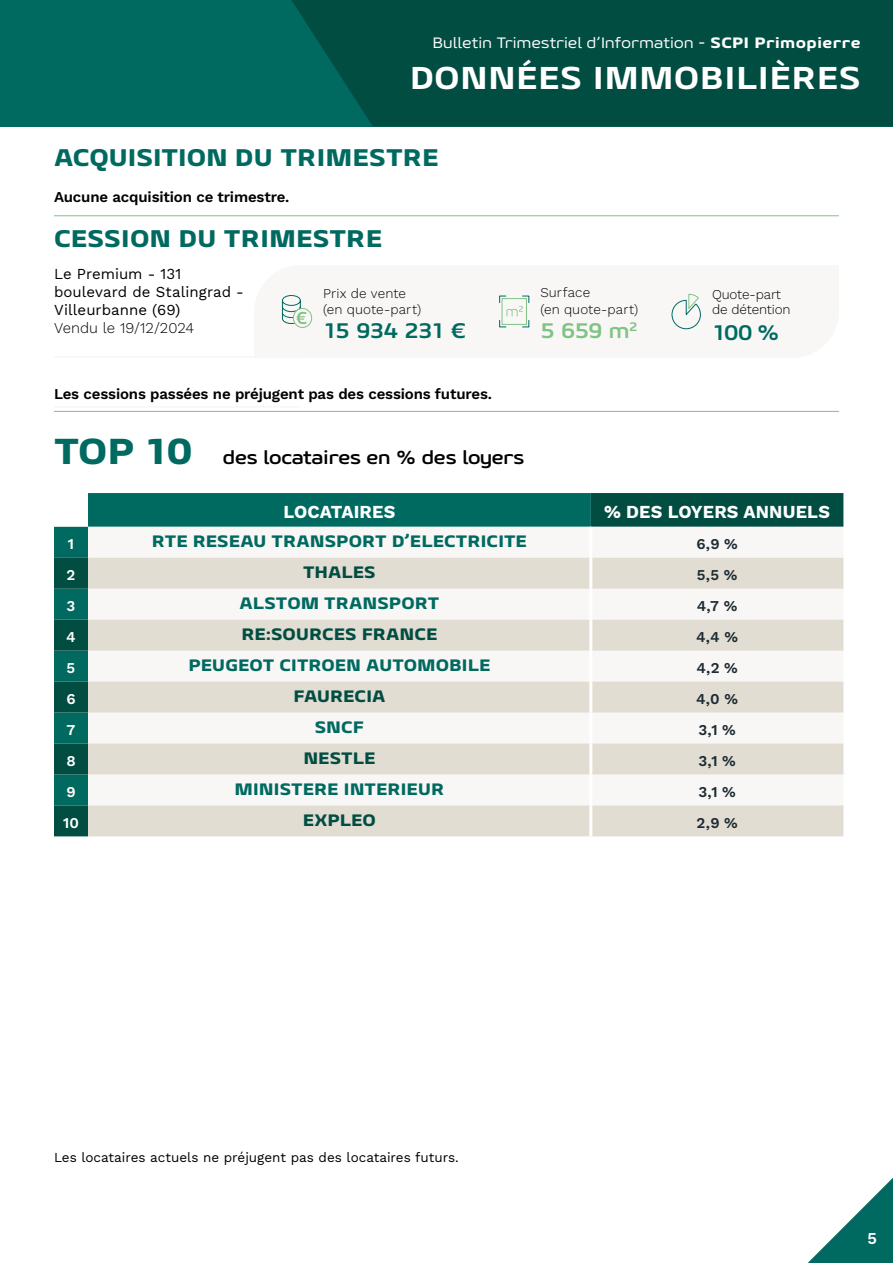
<style>
.page{position:relative;width:893px;height:1263px;background:#fff}
.page>*{position:absolute;margin:0;border:0;box-sizing:border-box;transform-origin:0 0}
.t1{font:800 31.5px "Geon Expanded";letter-spacing:.025em;color:#fff}
.t2{font:800 24px "Geon Expanded";color:#006a60}
.t3{font:700 21px "Geon Expanded";letter-spacing:-.035em;color:#006a60}
.t4{font:700 21px "Geon Expanded";color:#81c285}
.t5{font:700 18.9px "Geon Expanded";letter-spacing:-.01em;color:#000}
.t6{font:700 18px "Work Sans";letter-spacing:.005em;color:#fff}
.t7{font:800 16.5px "Geon Expanded";color:#006a60}
.t8{font:800 16.5px "Geon Expanded";color:#024d41}
.t9{font:600 15px "Work Sans";letter-spacing:-.01em;color:#000}
.t10{font:15px/18px "Work Sans";letter-spacing:.005em;color:#000}
.t11{font:15px "Geon Expanded";letter-spacing:.02em;color:#fff}
.t12{font:600 15px "Work Sans";color:#1d2b32}
.t13{font:300 15px "Work Sans";color:#000}
.t14{font:600 15px "Work Sans";color:#fff}
.t15{font:300 13.5px/16.2px "Work Sans";letter-spacing:.005em;color:#000}
.t16{font:13.5px "Work Sans";color:#000}
.s1{font-weight:800}
.s2{font-weight:800;font-size:36px;color:#006a60}
</style>
<div class="page">
<div style="left:0;top:0;width:893px;height:126px;background:#006a60"></div>
<div style="left:291px;top:0;width:602px;height:126px;background:#024d41"></div>
<hr style="left:54px;top:215px;width:785px;height:1px;background:#81c285">
<hr style="left:54px;top:411px;width:785px;height:1px;background:#81c285">
<hr style="left:54px;top:356px;width:246px;height:2px;background:#f8f7f5">
<svg style="left:499px;top:295px;width:31px;height:33px"></svg>
<svg style="left:293px;top:308px;width:19px;height:19px"></svg>
<div style="left:293px;top:308px;width:19px;height:20px;border:1px solid #81c285;border-radius:50%"></div>
<svg style="left:282px;top:295px;width:24px;height:29px"></svg>
<svg style="left:671px;top:293px;width:30px;height:36px"></svg>
<svg style="left:54px;top:493px;width:789px;height:343px;background:#0b655b"></svg>
<div style="left:88px;top:527px;width:755px;height:31px;background:#f8f7f5"></div>
<svg style="left:88px;top:558px;width:755px;height:278px;fill:#e2ddd3"></svg>
<hr style="left:589px;top:558px;width:3px;height:31px;background:#fff">
<hr style="left:589px;top:589px;width:3px;height:31px;background:#fff">
<hr style="left:589px;top:620px;width:3px;height:31px;background:#fff">
<hr style="left:589px;top:651px;width:3px;height:31px;background:#fff">
<hr style="left:589px;top:682px;width:3px;height:30px;background:#fff">
<hr style="left:589px;top:712px;width:3px;height:31px;background:#fff">
<hr style="left:589px;top:743px;width:3px;height:31px;background:#fff">
<hr style="left:589px;top:774px;width:3px;height:31px;background:#fff">
<hr style="left:589px;top:805px;width:3px;height:31px;background:#fff">
<hr style="left:589px;top:527px;width:3px;height:31px;background:#fff">
<hr style="left:54px;top:406px;width:246px;height:1px;background:#f8f7f5">
<svg style="left:807px;top:1177px;width:86px;height:86px"></svg>
<p class="t11" style="left:433px;top:33px;width:429px">Bulletin Trimestriel d’Information - <span class="s1">SCPI Primopierre</span></p>
<h1 class="t1" style="left:410px;top:57px;width:452px">DONNÉES IMMOBILIÈRES</h1>
<h2 class="t2" style="left:54px;top:142px;width:386px">ACQUISITION DU TRIMESTRE</h2>
<p class="t9" style="left:54px;top:185px;width:237px">Aucune acquisition ce trimestre.</p>
<h2 class="t2" style="left:54px;top:223px;width:330px">CESSION DU TRIMESTRE</h2>
<p class="t10" style="left:54px;top:264px;width:191px">Le Premium - 131 boulevard de Stalingrad -<br>Villeurbanne (69)</p>
<p class="t13" style="left:54px;top:317px;width:142px">Vendu le 19/12/2024</p>
<p class="t15" style="left:323px;top:285px;width:99px">Prix de vente (en quote-part)</p>
<p class="t3" style="left:323px;top:317px;width:144px">15 934 231 €</p>
<p class="t15" style="left:540px;top:284px;width:99px">Surface<br>(en quote-part)</p>
<p class="t4" style="left:540px;top:317px;width:99px">5 659 m<sup>2</sup></p>
<p class="t9" style="left:54px;top:383px;width:440px">Les cessions passées ne préjugent pas des cessions futures.</p>
<p class="t5" style="left:54px;top:445px;width:472px"><span class="s2">TOP 10</span> des locataires en % des loyers</p>
<p class="t15" style="left:712px;top:286px;width:80px;line-height:15px">Quote-part de détention</p>
<p class="t3" style="left:712px;top:319px;width:69px">100 %</p>
<p class="t6" style="left:283px;top:498px;width:113px">LOCATAIRES</p>
<p class="t6" style="left:604px;top:498px;width:227px">% DES LOYERS ANNUELS</p>
<p class="t14" style="left:68px;top:533px;width:8px">1</p>
<p class="t7" style="left:152px;top:531px;width:377px">RTE RESEAU TRANSPORT D’ELECTRICITE</p>
<p class="t12" style="left:696px;top:533px;width:43px">6,9 %</p>
<p class="t14" style="left:67px;top:564px;width:10px">2</p>
<p class="t8" style="left:303px;top:561px;width:74px">THALES</p>
<p class="t12" style="left:697px;top:564px;width:42px">5,5 %</p>
<p class="t14" style="left:67px;top:595px;width:10px">3</p>
<p class="t7" style="left:240px;top:592px;width:201px">ALSTOM TRANSPORT</p>
<p class="t12" style="left:697px;top:595px;width:42px">4,7 %</p>
<p class="t14" style="left:66px;top:626px;width:11px">4</p>
<p class="t8" style="left:241px;top:623px;width:197px">RE:SOURCES FRANCE</p>
<p class="t12" style="left:696px;top:626px;width:43px">4,4 %</p>
<p class="t14" style="left:67px;top:657px;width:10px">5</p>
<p class="t7" style="left:188px;top:654px;width:304px">PEUGEOT CITROEN AUTOMOBILE</p>
<p class="t12" style="left:696px;top:657px;width:43px">4,2 %</p>
<p class="t14" style="left:66px;top:687px;width:11px">6</p>
<p class="t8" style="left:293px;top:685px;width:94px">FAURECIA</p>
<p class="t12" style="left:696px;top:687px;width:43px">4,0 %</p>
<p class="t14" style="left:67px;top:718px;width:10px">7</p>
<p class="t7" style="left:315px;top:716px;width:51px">SNCF</p>
<p class="t12" style="left:698px;top:718px;width:39px">3,1 %</p>
<p class="t14" style="left:66px;top:749px;width:11px">8</p>
<p class="t8" style="left:303px;top:747px;width:74px">NESTLE</p>
<p class="t12" style="left:698px;top:749px;width:39px">3,1 %</p>
<p class="t14" style="left:66px;top:780px;width:11px">9</p>
<p class="t7" style="left:235px;top:778px;width:211px">MINISTERE INTERIEUR</p>
<p class="t12" style="left:698px;top:780px;width:39px">3,1 %</p>
<p class="t14" style="left:63px;top:811px;width:17px">10</p>
<p class="t8" style="left:303px;top:809px;width:75px">EXPLEO</p>
<p class="t12" style="left:696px;top:811px;width:43px">2,9 %</p>
<p class="t16" style="left:54px;top:1147px;width:406px">Les locataires actuels ne préjugent pas des locataires futurs.</p>
</div>
